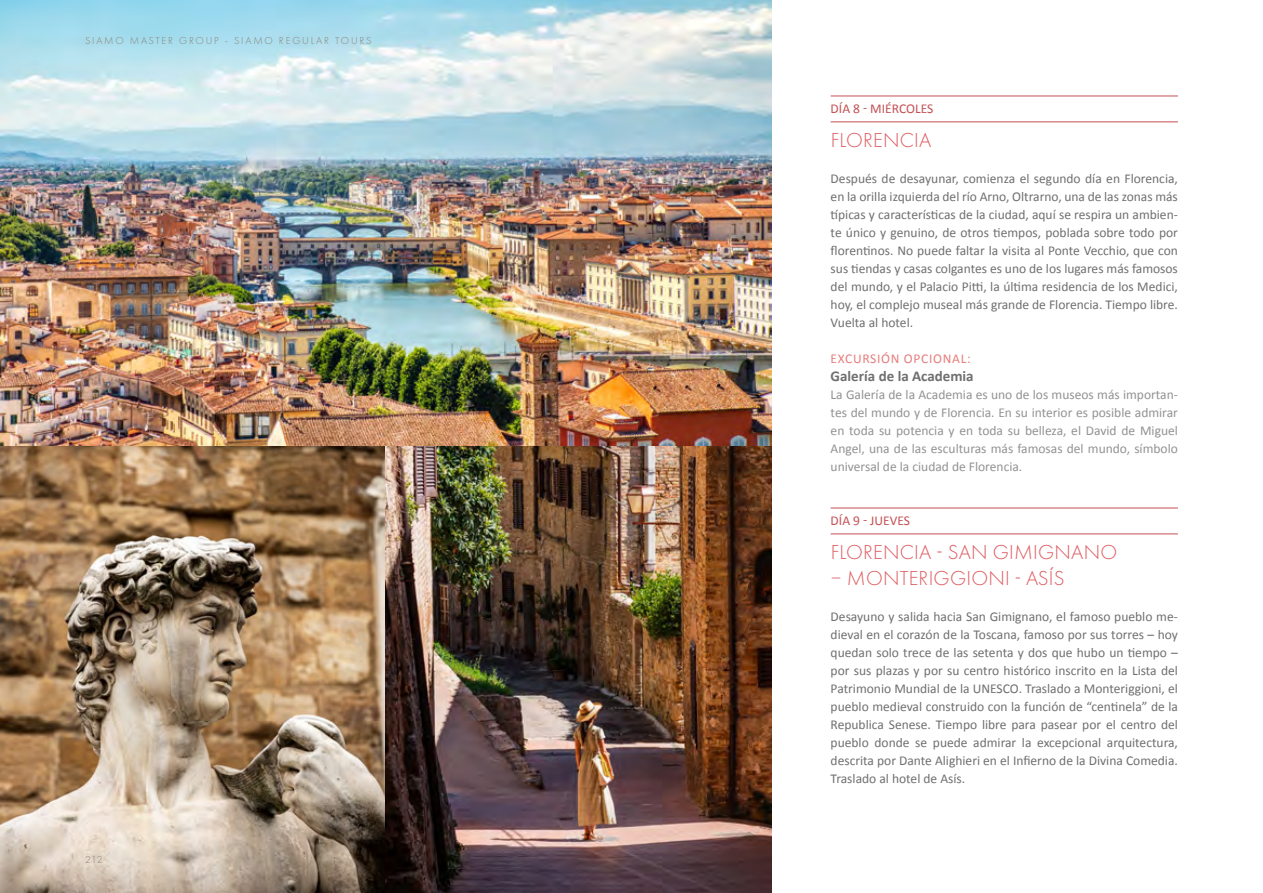
<style>
.page{position:relative;width:1263px;height:893px;background:#fff}
.page>*{position:absolute;margin:0;border:0;box-sizing:border-box;transform-origin:0 0}
.t1{font:300 21px "Futura PT";letter-spacing:.01em;color:#dd5a5f}
.t2{font:700 15px "Calibri";color:#706f6f}
.t3{font:13.5px/18px "Calibri";color:#706f6f;text-align:justify}
.t4{font:13.5px/18px "Calibri";color:#929292;text-align:justify}
.t5{font:13.5px "Calibri";color:#c35054}
.t6{font:13.5px "Calibri";letter-spacing:.05em;color:#e57e7c}
.t7{font:300 10.5px "Futura PT";letter-spacing:.17em;color:#8d8577}
</style>
<div class="page">
<hr style="left:831px;top:96px;width:347px;height:1px;background:#c35054">
<hr style="left:831px;top:122px;width:347px;height:1px;background:#c35054">
<hr style="left:831px;top:508px;width:347px;height:1px;background:#c35054">
<hr style="left:831px;top:534px;width:347px;height:1px;background:#c35054">
<img style="left:0;top:0;width:772px;height:893px">
<p class="t7" style="left:85px;top:34px;width:288px">SIAMO MASTER GROUP - SIAMO REGULAR TOURS</p>
<p class="t7" style="left:85px;top:853px;width:19px">212</p>
<p class="t5" style="left:831px;top:100px;width:104px">DÍA 8 - MIÉRCOLES</p>
<h1 class="t1" style="left:831px;top:128px;width:102px">FLORENCIA</h1>
<p class="t3" style="left:831px;top:169px;width:349px">Después de desayunar, comienza el segundo día en Florencia, en la orilla izquierda del río Arno, Oltrarno, una de las zonas más típicas y características de la ciudad, aquí se respira un ambien&shy;te único y genuino, de otros tiempos, poblada sobre todo por florentinos. No puede faltar la visita al Ponte Vecchio, que con sus tiendas y casas colgantes es uno de los lugares más famosos del mundo, y el Palacio Pitti, la última residencia de los Medici, hoy, el complejo museal más grande de Florencia. Tiempo libre.<br>Vuelta al hotel.</p>
<p class="t6" style="left:831px;top:350px;width:141px">EXCURSIÓN OPCIONAL:</p>
<p class="t2" style="left:831px;top:366px;width:145px">Galería de la Academia</p>
<p class="t4" style="left:831px;top:385px;width:349px">La Galería de la Academia es uno de los museos más importan&shy;tes del mundo y de Florencia. En su interior es posible admirar en toda su potencia y en toda su belleza, el David de Miguel Angel, una de las esculturas más famosas del mundo, símbolo universal de la ciudad de Florencia.</p>
<p class="t5" style="left:831px;top:512px;width:81px">DÍA 9 - JUEVES</p>
<h1 class="t1" style="left:831px;top:540px;width:288px">FLORENCIA - SAN GIMIGNANO</h1>
<h1 class="t1" style="left:831px;top:566px;width:235px">– MONTERIGGIONI - ASÍS</h1>
<p class="t3" style="left:831px;top:607px;width:349px">Desayuno y salida hacia San Gimignano, el famoso pueblo me&shy;dieval en el corazón de la Toscana, famoso por sus torres – hoy quedan solo trece de las setenta y dos que hubo un tiempo – por sus plazas y por su centro histórico inscrito en la Lista del Patrimonio Mundial de la UNESCO. Traslado a Monteriggioni, el pueblo medieval construido con la función de “centinela” de la Republica Senese. Tiempo libre para pasear por el centro del pueblo donde se puede admirar la excepcional arquitectura, descrita por Dante Alighieri en el Infierno de la Divina Comedia.<br>Traslado al hotel de Asís.</p>
</div>
